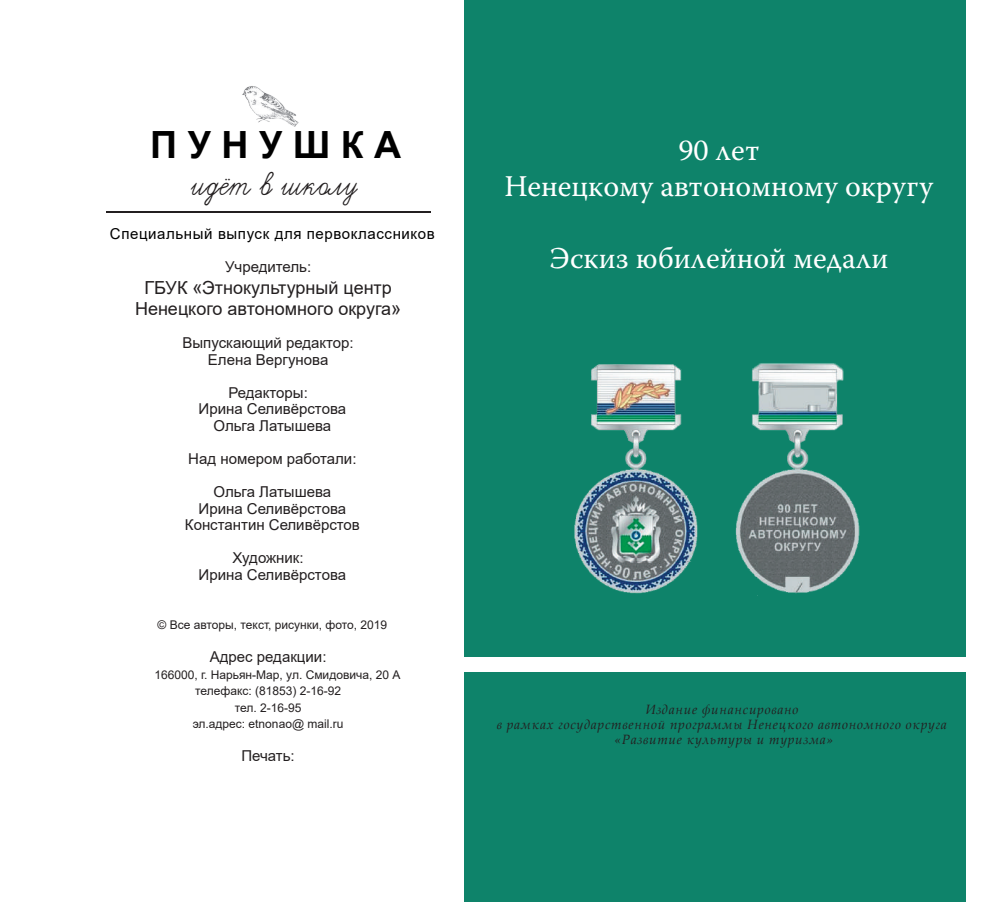
<style>
.page{position:relative;width:987px;height:902px;background:#fff}
.page>*{position:absolute;margin:0;border:0;box-sizing:border-box;transform-origin:0 0}
.t1{font:37.5px "Propisi";color:#231f20}
.t2{font:700 37.5px "Arial";color:#000}
.t3{font:30px/36px "Warnock Pro";color:#fff;text-align:center}
.t4{font:18px/21.6px "Arial";color:#231f20;text-align:center}
.t5{font:15px/16.5px "Arial";color:#231f20;text-align:center}
.t6{font:15px "Arial";letter-spacing:.04em;color:#000}
.t7{font:italic 13.5px/15px "Palatino Linotype";letter-spacing:.05em;color:#231f20;text-align:center}
.t8{font:12px "Arial";color:#231f20}
.s1{font-size:20.1px}
</style>
<div class="page">
<div style="left:464px;top:0;width:501px;height:901px;background:#0e836a"></div>
<img style="left:242px;top:86px;width:57px;height:41px">
<hr style="left:106px;top:211px;width:325px;height:2px;background:#231f20">
<img style="left:574px;top:363px;width:286px;height:233px">
<div style="left:458px;top:657px;width:528px;height:15px;background:#fff"></div>
<h1 class="t2" style="left:150px;top:118px;width:252px">П У Н У Ш К А</h1>
<h1 class="t1" style="left:191px;top:162px;width:167px">идёт в школу</h1>
<p class="t6" style="left:110px;top:223px;width:326px">Специальный выпуск для первоклассников</p>
<p class="t5" style="left:225px;top:258px;width:88px">Учредитель:</p>
<p class="t4" style="left:135px;top:276px;width:268px">ГБУК <span class="s1">«</span>Этнокультурный центр<br>Ненецкого автономного округа<span class="s1">»</span></p>
<p class="t5" style="left:182px;top:335px;width:173px">Выпускающий редактор:<br>Елена Вергунова</p>
<p class="t5" style="left:199px;top:384px;width:149px">Редакторы:<br>Ирина Селивёрстова<br>Ольга Латышева</p>
<p class="t5" style="left:188px;top:450px;width:170px">Над номером работали:</p>
<p class="t5" style="left:185px;top:483px;width:176px">Ольга Латышева<br>Ирина Селивёрстова<br>Константин Селивёрстов</p>
<p class="t5" style="left:199px;top:549px;width:149px">Художник:<br>Ирина Селивёрстова</p>
<p class="t8" style="left:158px;top:616px;width:231px">© Все авторы, текст, рисунки, фото, 2019</p>
<p class="t5" style="left:210px;top:648px;width:118px">Адрес редакции:</p>
<p class="t8" style="left:154px;top:666px;width:247px">166000, г. Нарьян-Мар, ул. Смидовича, 20 А</p>
<p class="t8" style="left:195px;top:682px;width:147px">телефакс: (81853) 2-16-92</p>
<p class="t8" style="left:235px;top:699px;width:68px">тел. 2-16-95</p>
<p class="t8" style="left:193px;top:715px;width:152px">эл.адрес: etnonao@ mail.ru</p>
<p class="t5" style="left:241px;top:747px;width:55px">Печать:</p>
<h2 class="t3" style="left:504px;top:132px;width:430px">90 лет<br>Ненецкому автономному округу</h2>
<h2 class="t3" style="left:549px;top:240px;width:340px">Эскиз юбилейной медали</h2>
<p class="t7" style="left:497px;top:701px;width:451px">Издание финансировано<br>в рамках государственной программы Ненецкого автономного округа «Развитие культуры и туризма»</p>
</div>
